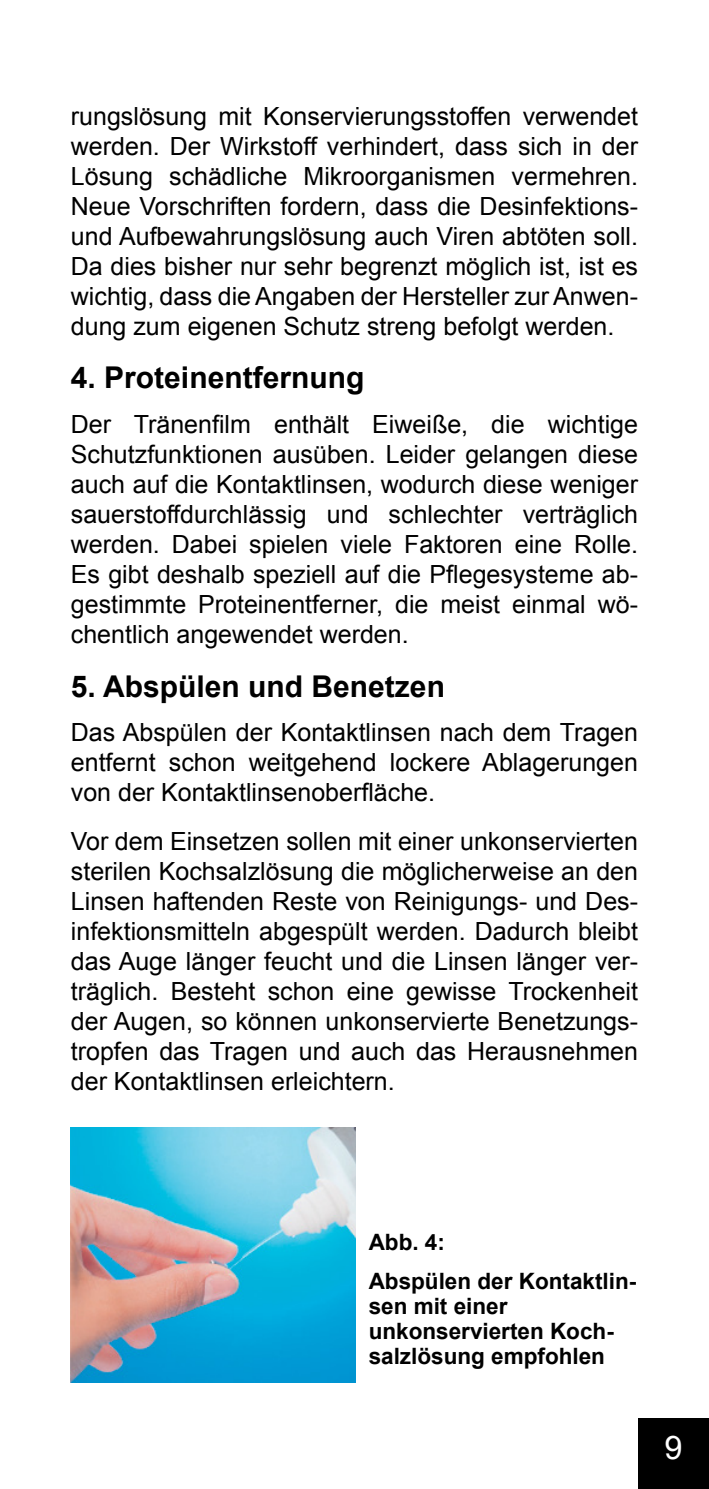
<style>
.page{position:relative;width:709px;height:1489px;background:#fff}
.page>*{position:absolute;margin:0;border:0;box-sizing:border-box;transform-origin:0 0}
.t1{font:32.5px "Arial";color:#fff}
.t2{font:700 30px "Arial";color:#000}
.t3{font:25px/30px "Arial";color:#000;text-align:justify}
.t4{font:700 22.5px/25px "Arial";color:#000}
</style>
<div class="page">
<div style="left:638px;top:1417px;width:71px;height:71px;background:#000"></div>
<img style="left:71px;top:1127px;width:285px;height:255px">
<p class="t3" style="left:71px;top:101px;width:568px">rungslösung mit Konservierungsstoffen verwendet werden. Der Wirkstoff verhindert, dass sich in der Lösung schädliche Mikroorganismen vermehren.<br>Neue Vorschriften fordern, dass die Desinfektions&shy;und Aufbewahrungslösung auch Viren abtöten soll.<br>Da dies bisher nur sehr begrenzt möglich ist, ist es wichtig, dass die Angaben der Hersteller zur Anwen&shy;dung zum eigenen Schutz streng befolgt werden.</p>
<p class="t2" style="left:71px;top:358px;width:295px">4. Proteinentfernung</p>
<p class="t3" style="left:71px;top:409px;width:568px">Der Tränenfilm enthält Eiweiße, die wichtige Schutzfunktionen ausüben. Leider gelangen diese auch auf die Kontaktlinsen, wodurch diese weniger sauerstoffdurchlässig und schlechter verträglich werden. Dabei spielen viele Faktoren eine Rolle.<br>Es gibt deshalb speziell auf die Pflegesysteme ab&shy;gestimmte Proteinentferner, die meist einmal wö&shy;chentlich angewendet werden.</p>
<p class="t2" style="left:71px;top:666px;width:375px">5. Abspülen und Benetzen</p>
<p class="t3" style="left:71px;top:717px;width:568px">Das Abspülen der Kontaktlinsen nach dem Tragen entfernt schon weitgehend lockere Ablagerungen von der Kontaktlinsenoberfläche.</p>
<p class="t3" style="left:71px;top:826px;width:568px">Vor dem Einsetzen sollen mit einer unkonservierten sterilen Kochsalzlösung die möglicherweise an den Linsen haftenden Reste von Reinigungs- und Des&shy;infektionsmitteln abgespült werden. Dadurch bleibt das Auge länger feucht und die Linsen länger ver&shy;träglich. Besteht schon eine gewisse Trockenheit der Augen, so können unkonservierte Benetzungs&shy;tropfen das Tragen und auch das Herausnehmen der Kontaktlinsen erleichtern.</p>
<p class="t4" style="left:369px;top:1223px;width:269px;line-height:39.2px">Abb. 4:<br>Abspülen der Kontaktlin-</p>
<p class="t4" style="left:369px;top:1294px;width:247px">sen mit einer unkonservierten Koch&shy;salzlösung empfohlen</p>
<h1 class="t1" style="left:664px;top:1425px;width:20px">9</h1>
</div>
